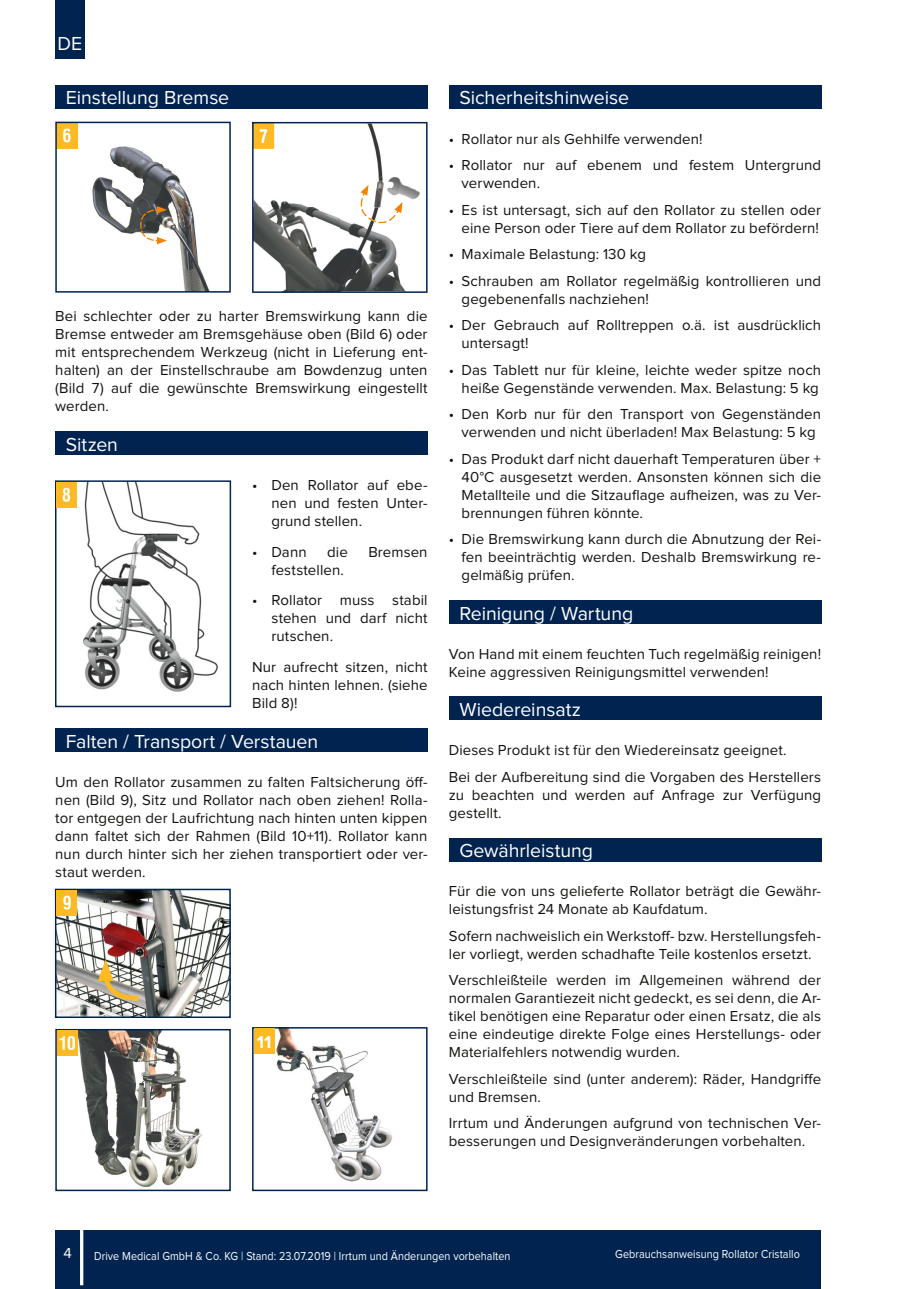
<style>
.page{position:relative;width:919px;height:1289px;background:#fff}
.page>*{position:absolute;margin:0;border:0;box-sizing:border-box;transform-origin:0 0}
.t1{font:19.5px "Proxima Nova";color:#fff}
.t2{font:700 18px "Proxima Nova";color:#fff}
.t3{font:15px/18px "Proxima Nova";letter-spacing:.005em;color:#11110f}
.t4{font:15px "Proxima Nova";color:#fff}
.t5{font:12px "Proxima Nova";letter-spacing:.005em;color:#fff;scale:.9 1}
</style>
<div class="page">
<div style="left:55px;top:1230px;width:766px;height:58px;background:#002350"></div>
<div style="left:55px;top:0;width:29px;height:59px;background:#002350"></div>
<hr style="left:80px;top:1224px;width:3px;height:61px;background:#fff">
<div style="left:55px;top:85px;width:372px;height:23px;background:#002350"></div>
<div style="left:449px;top:85px;width:372px;height:23px;background:#002350"></div>
<div style="left:449px;top:600px;width:372px;height:23px;background:#002350"></div>
<div style="left:449px;top:696px;width:372px;height:24px;background:#002350"></div>
<div style="left:449px;top:837px;width:372px;height:24px;background:#002350"></div>
<img style="left:58px;top:146px;width:151px;height:143px">
<img style="left:58px;top:125px;width:20px;height:23px">
<div style="left:55px;top:122px;width:176px;height:170px;border:2px solid #002350"></div>
<svg style="left:139px;top:206px;width:28px;height:38px"></svg>
<svg style="left:252px;top:122px;width:175px;height:171px"></svg>
<div style="left:55px;top:431px;width:372px;height:24px;background:#002350"></div>
<div style="left:55px;top:728px;width:372px;height:23px;background:#002350"></div>
<img style="left:58px;top:483px;width:161px;height:209px">
<div style="left:55px;top:480px;width:176px;height:227px;border:2px solid #002350"></div>
<img style="left:269px;top:1030px;width:124px;height:152px">
<div style="left:252px;top:1027px;width:175px;height:164px;border:2px solid #002350"></div>
<img style="left:58px;top:1031px;width:144px;height:156px">
<div style="left:55px;top:1028px;width:176px;height:163px;border:2px solid #002350"></div>
<img style="left:58px;top:891px;width:170px;height:123px">
<div style="left:55px;top:888px;width:176px;height:129px;border:2px solid #002350"></div>
<svg style="left:98px;top:959px;width:45px;height:44px"></svg>
<svg style="left:63px;top:128px;width:8px;height:14px"></svg>
<div style="left:57px;top:482px;width:20px;height:25px;background:#feba25"></div>
<svg style="left:63px;top:488px;width:7px;height:13px"></svg>
<div style="left:56px;top:890px;width:21px;height:25px;background:#feba25"></div>
<svg style="left:63px;top:895px;width:8px;height:14px"></svg>
<div style="left:57px;top:1030px;width:21px;height:25px;background:#feba25"></div>
<svg style="left:59px;top:1036px;width:16px;height:13px"></svg>
<div style="left:253px;top:1028px;width:21px;height:25px;background:#feba25"></div>
<h1 class="t1" style="left:57px;top:35px;width:26px">DE</h1>
<h1 class="t1" style="left:66px;top:89px;width:165px">Einstellung Bremse</h1>
<h1 class="t1" style="left:459px;top:89px;width:171px">Sicherheitshinweise</h1>
<p class="t3" style="left:449px;top:130px;width:255px">• Rollator nur als Gehhilfe verwenden!</p>
<p class="t3" style="left:461px;top:157px;width:361px;text-indent:-13px">• Rollator nur auf ebenem und festem Untergrund verwenden.</p>
<p class="t3" style="left:449px;top:201px;width:374px;text-align:right">• Es ist untersagt, sich auf den Rollator zu stellen oder eine Person oder Tiere auf dem Rollator zu befördern!</p>
<p class="t3" style="left:449px;top:246px;width:199px">• Maximale Belastung: 130 kg</p>
<p class="t3" style="left:461px;top:272px;width:361px;text-indent:-13px">• Schrauben am Rollator regelmäßig kontrollieren und gegebenenfalls nachziehen!</p>
<p class="t3" style="left:461px;top:317px;width:361px;text-indent:-13px">• Der Gebrauch auf Rolltreppen o.ä. ist ausdrücklich untersagt!</p>
<p class="t3" style="left:449px;top:361px;width:374px;text-align:right">• Das Tablett nur für kleine, leichte weder spitze noch heiße Gegenstände verwenden. Max. Belastung: 5 kg</p>
<p class="t3" style="left:449px;top:406px;width:374px;text-align:center">• Den Korb nur für den Transport von Gegenständen verwenden und nicht überladen! Max Belastung: 5 kg</p>
<p class="t3" style="left:461px;top:450px;width:361px;text-align:justify;text-indent:-13px">• Das Produkt darf nicht dauerhaft Temperaturen über + 40°C ausgesetzt werden. Ansonsten können sich die Metallteile und die Sitzauflage aufheizen, was zu Ver&shy;brennungen führen könnte.</p>
<p class="t3" style="left:461px;top:531px;width:361px;text-align:justify;text-indent:-13px">• Die Bremswirkung kann durch die Abnutzung der Rei&shy;fen beeinträchtig werden. Deshalb Bremswirkung re&shy;gelmäßig prüfen.</p>
<h1 class="t1" style="left:459px;top:604px;width:175px">Reinigung / Wartung</h1>
<p class="t3" style="left:449px;top:645px;width:374px">Von Hand mit einem feuchten Tuch regelmäßig reinigen!<br>Keine aggressiven Reinigungsmittel verwenden!</p>
<h1 class="t1" style="left:459px;top:700px;width:123px">Wiedereinsatz</h1>
<p class="t3" style="left:449px;top:737px;width:374px;line-height:26.5px">Dieses Produkt ist für den Wiedereinsatz geeignet.<br>Bei der Aufbereitung sind die Vorgaben des Herstellers</p>
<p class="t3" style="left:449px;top:786px;width:374px">zu beachten und werden auf Anfrage zur Verfügung gestellt.</p>
<h1 class="t1" style="left:459px;top:841px;width:135px">Gewährleistung</h1>
<p class="t3" style="left:449px;top:882px;width:374px">Für die von uns gelieferte Rollator beträgt die Gewähr&shy;leistungsfrist 24 Monate ab Kaufdatum.</p>
<p class="t3" style="left:449px;top:927px;width:374px">Sofern nachweislich ein Werkstoff- bzw. Herstellungsfeh&shy;ler vorliegt, werden schadhafte Teile kostenlos ersetzt.</p>
<p class="t3" style="left:449px;top:971px;width:374px;text-align:justify">Verschleißteile werden im Allgemeinen während der normalen Garantiezeit nicht gedeckt, es sei denn, die Ar&shy;tikel benötigen eine Reparatur oder einen Ersatz, die als eine eindeutige direkte Folge eines Herstellungs- oder Materialfehlers notwendig wurden.</p>
<p class="t3" style="left:449px;top:1070px;width:374px">Verschleißteile sind (unter anderem): Räder, Handgriffe und Bremsen.</p>
<p class="t3" style="left:449px;top:1114px;width:374px">Irrtum und Änderungen aufgrund von technischen Ver&shy;besserungen und Designveränderungen vorbehalten.</p>
<p class="t3" style="left:55px;top:308px;width:374px;text-align:justify">Bei schlechter oder zu harter Bremswirkung kann die Bremse entweder am Bremsgehäuse oben (Bild 6) oder mit entsprechendem Werkzeug (nicht in Lieferung ent&shy;halten) an der Einstellschraube am Bowdenzug unten (Bild 7) auf die gewünschte Bremswirkung eingestellt werden.</p>
<h1 class="t1" style="left:66px;top:435px;width:54px">Sitzen</h1>
<p class="t3" style="left:271px;top:476px;width:158px;text-align:justify;text-indent:-19px">• Den Rollator auf ebe&shy;nen und festen Unter&shy;grund stellen.</p>
<p class="t3" style="left:252px;top:543px;width:56px">• Dann</p>
<p class="t3" style="left:327px;top:543px;width:22px">die</p>
<p class="t3" style="left:368px;top:543px;width:61px">Bremsen</p>
<p class="t3" style="left:271px;top:561px;width:74px">feststellen.</p>
<p class="t3" style="left:271px;top:592px;width:158px;text-align:justify;text-indent:-19px">• Rollator muss stabil stehen und darf nicht rutschen.</p>
<p class="t3" style="left:252px;top:658px;width:177px;text-align:justify">Nur aufrecht sitzen, nicht nach hinten lehnen. (siehe Bild 8)!</p>
<h1 class="t1" style="left:66px;top:732px;width:254px">Falten / Transport / Verstauen</h1>
<p class="t3" style="left:55px;top:773px;width:374px;text-align:justify">Um den Rollator zusammen zu falten Faltsicherung öff&shy;nen (Bild 9), Sitz und Rollator nach oben ziehen! Rolla&shy;tor entgegen der Laufrichtung nach hinten unten kippen dann faltet sich der Rahmen (Bild 10+11). Rollator kann nun durch hinter sich her ziehen transportiert oder ver&shy;staut werden.</p>
<p class="t2" style="left:257px;top:1034px;width:16px">11</p>
<p class="t4" style="left:64px;top:1246px;width:10px">4</p>
<p class="t5" style="left:94px;top:1249px;width:464px">Drive Medical GmbH &amp; Co. KG | Stand: 23.07.2019 | Irrtum und Änderungen vorbehalten</p>
<p class="t5" style="left:615px;top:1248px;width:206px">Gebrauchsanweisung Rollator Cristallo</p>
</div>
